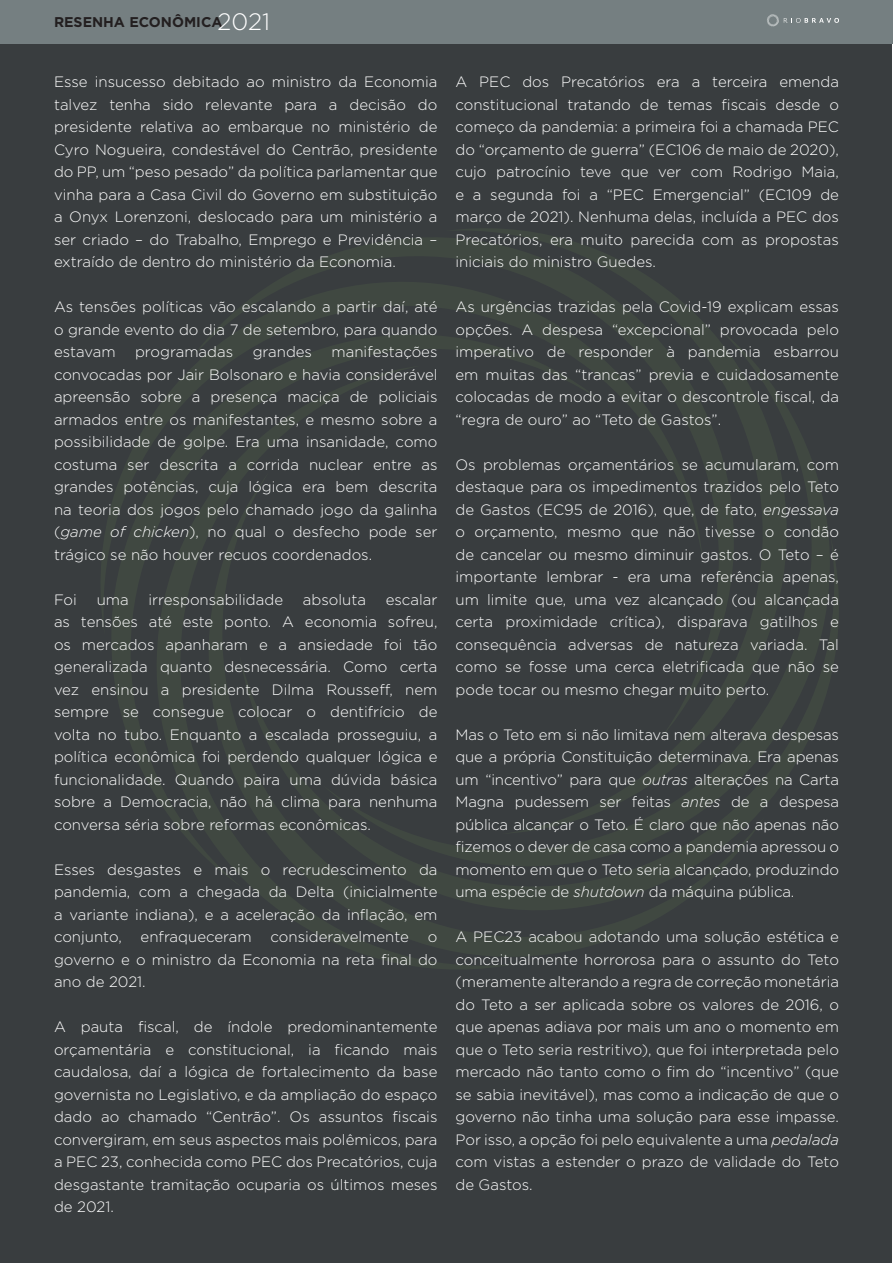
<style>
.page{position:relative;width:893px;height:1263px;background:#fff}
.page>*{position:absolute;margin:0;border:0;box-sizing:border-box;transform-origin:0 0}
.t1{font:300 23.7px "Gotham";color:#fff}
.t2{font:300 15px/22.5px "Gotham";color:#fff;text-align:justify}
.t3{font:700 14.1px "Gotham";color:#231f20}
.s1{font-style:italic}
</style>
<div class="page">
<div style="left:1px;top:1px;width:891px;height:1261px;background:#393d3f"></div>
<svg style="left:519px;top:872px;width:199px;height:84px"></svg>
<svg style="left:254px;top:888px;width:265px;height:81px"></svg>
<svg style="left:112px;top:636px;width:491px;height:252px"></svg>
<svg style="left:101px;top:372px;width:88px;height:264px"></svg>
<svg style="left:189px;top:238px;width:256px;height:501px"></svg>
<svg style="left:445px;top:229px;width:261px;height:97px"></svg>
<svg style="left:323px;top:326px;width:515px;height:546px"></svg>
<div style="left:0;top:0;width:893px;height:43px;background:#757f81"></div>
<svg style="left:767px;top:14px;width:72px;height:13px"></svg>
<p class="t1" style="left:217px;top:7px;width:54px">2021</p>
<p class="t3" style="left:54px;top:12px;width:170px">RESENHA ECONÔMICA</p>
<p class="t2" style="left:54px;top:70px;width:385px">Esse insucesso debitado ao ministro da Economia talvez tenha sido relevante para a decisão do presidente relativa ao embarque no ministério de Cyro Nogueira, condestável do Centrão, presidente do PP, um “peso pesado” da política parlamentar que vinha para a Casa Civil do Governo em substituição a Onyx Lorenzoni, deslocado para um ministério a ser criado – do Trabalho, Emprego e Previdência – extraído de dentro do ministério da Economia.</p>
<p class="t2" style="left:54px;top:295px;width:385px">As tensões políticas vão escalando a partir daí, até o grande evento do dia 7 de setembro, para quando estavam</p>
<p class="t2" style="left:54px;top:340px;width:385px;text-indent:278px">manifestações convocadas por Jair Bolsonaro e havia considerável apreensão sobre a presença maciça de policiais armados entre os manifestantes, e mesmo sobre a possibilidade de golpe. Era uma insanidade, como costuma ser descrita a corrida nuclear entre as grandes potências, cuja lógica era bem descrita na teoria dos jogos pelo chamado jogo da galinha (<span class="s1">game of chicken</span>), no qual o desfecho pode ser trágico se não houver recuos coordenados.</p>
<p class="t2" style="left:54px;top:588px;width:24px">Foi</p>
<p class="t2" style="left:97px;top:588px;width:34px">uma</p>
<p class="t2" style="left:149px;top:588px;width:136px">irresponsabilidade</p>
<p class="t2" style="left:303px;top:588px;width:65px">absoluta</p>
<p class="t2" style="left:135px;top:340px;width:100px">programadas</p>
<p class="t2" style="left:253px;top:340px;width:61px">grandes</p>
<p class="t2" style="left:54px;top:588px;width:385px;text-indent:332px">escalar as tensões até este ponto. A economia sofreu, os mercados apanharam e a ansiedade foi tão generalizada quanto desnecessária. Como certa vez ensinou a presidente Dilma Rousseff, nem sempre se consegue colocar o dentifrício de volta no tubo. Enquanto a escalada prosseguiu, a política econômica foi perdendo qualquer lógica e funcionalidade. Quando paira uma dúvida básica sobre a Democracia, não há clima para nenhuma conversa séria sobre reformas econômicas.</p>
<p class="t2" style="left:54px;top:858px;width:385px">Esses desgastes e mais o recrudescimento da pandemia, com a chegada da Delta (inicialmente a variante indiana), e a aceleração da inflação, em conjunto,</p>
<p class="t2" style="left:141px;top:925px;width:113px">enfraqueceram</p>
<p class="t2" style="left:271px;top:925px;width:140px">consideravelmente</p>
<p class="t2" style="left:54px;top:925px;width:385px;text-indent:374px">o governo e o ministro da Economia na reta final do ano de 2021.</p>
<p class="t2" style="left:54px;top:1015px;width:385px">A pauta fiscal, de índole predominantemente orçamentária e constitucional, ia ficando mais caudalosa, daí a lógica de fortalecimento da base governista no Legislativo, e da ampliação do espaço dado ao chamado “Centrão”. Os assuntos fiscais convergiram, em seus aspectos mais polêmicos, para a PEC 23, conhecida como PEC dos Precatórios, cuja desgastante tramitação ocuparia os últimos meses de 2021.</p>
<p class="t2" style="left:455px;top:70px;width:385px">A PEC dos Precatórios era a terceira emenda constitucional tratando de temas fiscais desde o começo da pandemia: a primeira foi a chamada PEC do “orçamento de guerra” (EC106 de maio de 2020), cujo patrocínio teve que ver com Rodrigo Maia, e a segunda foi a “PEC Emergencial” (EC109 de março de 2021). Nenhuma delas, incluída a PEC dos Precatórios, era muito parecida com as propostas iniciais do ministro Guedes.</p>
<p class="t2" style="left:455px;top:295px;width:385px">As urgências trazidas pela Covid-19 explicam essas opções. A despesa “excepcional” provocada pelo imperativo de responder à pandemia esbarrou em muitas das “trancas” previa e cuidadosamente colocadas de modo a evitar o descontrole fiscal, da “regra de ouro” ao “Teto de Gastos”.</p>
<p class="t2" style="left:455px;top:453px;width:385px">Os problemas orçamentários se acumularam, com destaque para os impedimentos trazidos pelo Teto de Gastos (EC95 de 2016), que, de fato, <span class="s1">engessava </span>o orçamento, mesmo que não tivesse o condão de cancelar ou mesmo diminuir gastos. O Teto – é importante lembrar - era uma referência apenas, um limite que, uma vez alcançado (ou alcançada certa proximidade crítica), disparava gatilhos e consequência adversas de natureza variada. Tal como se fosse uma cerca eletrificada que não se pode tocar ou mesmo chegar muito perto.</p>
<p class="t2" style="left:455px;top:723px;width:385px">Mas o Teto em si não limitava nem alterava despesas que a própria Constituição determinava. Era apenas um “incentivo” para que <span class="s1">outras</span> alterações na Carta Magna pudessem ser feitas <span class="s1">antes</span> de a despesa pública alcançar o Teto. É claro que não apenas não fizemos o dever de casa como a pandemia apressou o momento em que o Teto seria alcançado, produzindo uma espécie de <span class="s1">shutdown</span> da máquina pública.</p>
<p class="t2" style="left:455px;top:925px;width:385px">A PEC23 acabou adotando uma solução estética e conceitualmente horrorosa para o assunto do Teto (meramente alterando a regra de correção monetária do Teto a ser aplicada sobre os valores de 2016, o que apenas adiava por mais um ano o momento em que o Teto seria restritivo), que foi interpretada pelo mercado não tanto como o fim do “incentivo” (que se sabia inevitável), mas como a indicação de que o governo não tinha uma solução para esse impasse.<br>Por isso, a opção foi pelo equivalente a uma <span class="s1">pedalada </span>com vistas a estender o prazo de validade do Teto de Gastos.</p>
</div>
